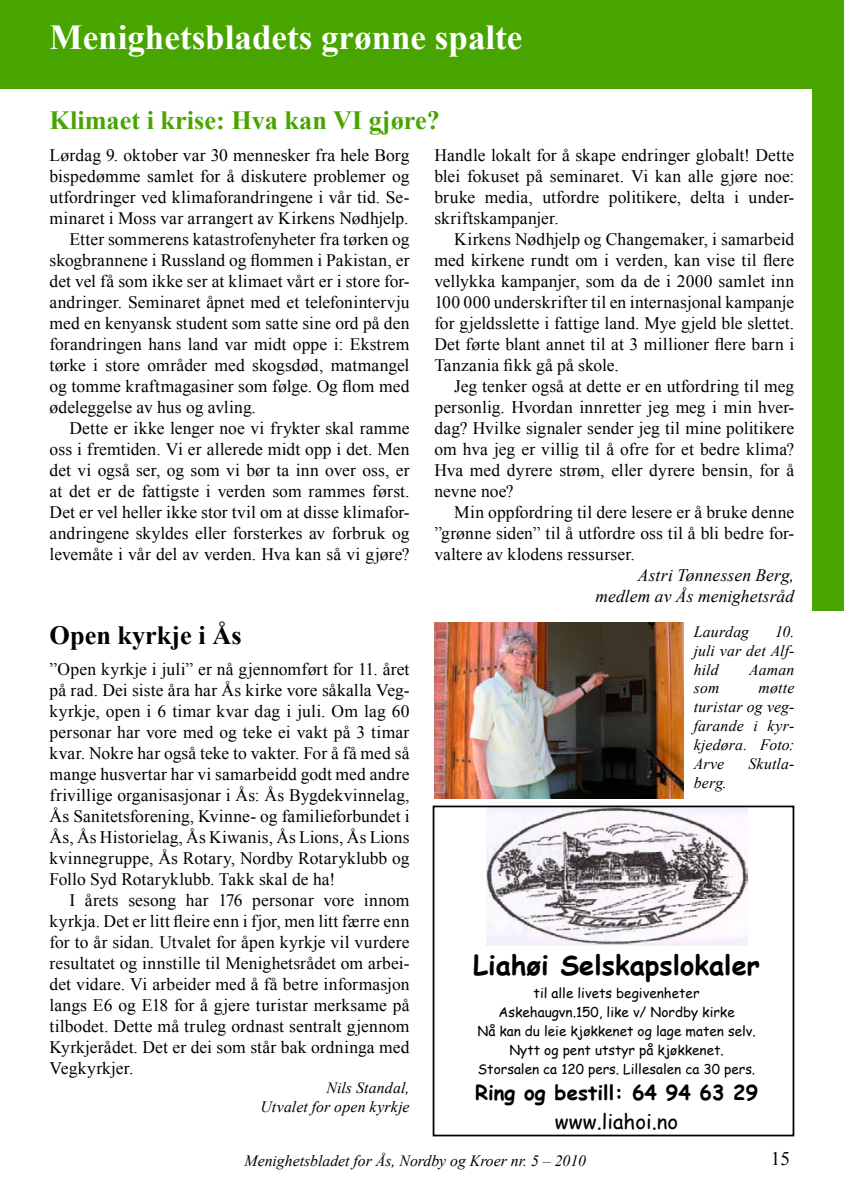
<style>
.page{position:relative;width:844px;height:1191px;background:#fff}
.page>*{position:absolute;margin:0;border:0;box-sizing:border-box;transform-origin:0 0}
.t1{font:700 35px "Times New Roman";color:#fff}
.t2{font:700 27.12px "Comic Sans MS";color:#000}
.t3{font:700 26.25px "Times New Roman";color:#48a500}
.t4{font:700 26.25px "Times New Roman";color:#000}
.t5{font:700 20.3px "Comic Sans MS";color:#000}
.t6{font:20.3px "Comic Sans MS";color:#000}
.t7{font:19.25px "Times New Roman";color:#000}
.t8{font:17.5px/21px "Times New Roman";letter-spacing:.005em;color:#000;text-align:justify}
.t9{font:italic 17.5px/21px "Times New Roman";letter-spacing:.01em;color:#000;text-align:right}
.t10{font:italic 15.75px/18.9px "Times New Roman";letter-spacing:.005em;color:#000;text-align:justify}
.t11{font:13.65px/18.9px "Comic Sans MS";color:#000;text-align:center}
</style>
<div class="page">
<div style="left:1px;top:0;width:842px;height:89px;background:#48a500"></div>
<div style="left:812px;top:0;width:31px;height:610px;background:#48a500"></div>
<img style="left:434px;top:622px;width:249px;height:176px">
<img style="left:486px;top:808px;width:261px;height:137px">
<div style="left:432px;top:805px;width:362px;height:331px;border:2px solid #000"></div>
<h1 class="t1" style="left:50px;top:13px;width:474px">Menighetsbladets grønne spalte</h1>
<h3 class="t3" style="left:50px;top:102px;width:391px">Klimaet i krise: Hva kan VI gjøre?</h3>
<p class="t8" style="left:50px;top:144px;width:361px">Lørdag 9. oktober var 30 mennesker fra hele Borg</p>
<p class="t8" style="left:50px;top:165px;width:361px">bispedømme samlet for å diskutere problemer og</p>
<p class="t8" style="left:50px;top:186px;width:358px">utfordringer ved klimaforandringene i vår tid. Se--</p>
<p class="t8" style="left:50px;top:207px;width:360px">minaret i Moss var arrangert av Kirkens Nødhjelp.</p>
<p class="t8" style="left:69px;top:228px;width:341px">Etter sommerens katastrofenyheter fra tørken og</p>
<p class="t8" style="left:50px;top:249px;width:361px">skogbrannene i Russland og flommen i Pakistan, er</p>
<p class="t8" style="left:50px;top:270px;width:361px">det vel få som ikke ser at klimaet vårt er i store for-</p>
<p class="t8" style="left:50px;top:291px;width:361px">andringer. Seminaret åpnet med et telefonintervju</p>
<p class="t8" style="left:50px;top:312px;width:361px">med en kenyansk student som satte sine ord på den</p>
<p class="t8" style="left:50px;top:333px;width:361px">forandringen hans land var midt oppe i: Ekstrem</p>
<p class="t8" style="left:50px;top:354px;width:361px">tørke i store områder med skogsdød, matmangel</p>
<p class="t8" style="left:50px;top:375px;width:361px">og tomme kraftmagasiner som følge. Og flom med</p>
<p class="t8" style="left:50px;top:396px;width:208px">ødeleggelse av hus og avling.</p>
<p class="t8" style="left:69px;top:417px;width:341px">Dette er ikke lenger noe vi frykter skal ramme</p>
<p class="t8" style="left:50px;top:438px;width:361px">oss i fremtiden. Vi er allerede midt opp i det. Men</p>
<p class="t8" style="left:50px;top:459px;width:361px">det vi også ser, og som vi bør ta inn over oss, er</p>
<p class="t8" style="left:50px;top:480px;width:361px">at det er de fattigste i verden som rammes først.</p>
<p class="t8" style="left:50px;top:501px;width:361px">Det er vel heller ikke stor tvil om at disse klimafor-</p>
<p class="t8" style="left:50px;top:522px;width:361px">andringene skyldes eller forsterkes av forbruk og</p>
<p class="t8" style="left:50px;top:543px;width:361px">levemåte i vår del av verden. Hva kan så vi gjøre?</p>
<p class="t8" style="left:434px;top:144px;width:361px">Handle lokalt for å skape endringer globalt! Dette blei fokuset på seminaret. Vi kan alle gjøre noe: bruke media, utfordre politikere, delta i under&shy;skriftskampanjer.</p>
<p class="t8" style="left:434px;top:228px;width:361px;text-indent:20px">Kirkens Nødhjelp og Changemaker, i samarbeid med kirkene rundt om i verden, kan vise til flere vellykka kampanjer, som da de i 2000 samlet inn 100 000 underskrifter til en internasjonal kampanje for gjeldsslette i fattige land. Mye gjeld ble slettet.<br>Det førte blant annet til at 3 millioner flere barn i Tanzania fikk gå på skole.</p>
<p class="t8" style="left:434px;top:375px;width:361px;text-indent:20px">Jeg tenker også at dette er en utfordring til meg personlig. Hvordan innretter jeg meg i min hver&shy;dag? Hvilke signaler sender jeg til mine politikere om hva jeg er villig til å ofre for et bedre klima?<br>Hva med dyrere strøm, eller dyrere bensin, for å nevne noe?</p>
<p class="t8" style="left:434px;top:501px;width:361px;text-indent:20px">Min oppfordring til dere lesere er å bruke denne ”grønne siden” til å utfordre oss til å bli bedre for&shy;valtere av klodens ressurser.</p>
<p class="t9" style="left:595px;top:564px;width:200px">Astri Tønnessen Berg, medlem av Ås menighetsråd</p>
<h3 class="t4" style="left:50px;top:617px;width:193px">Open kyrkje i Ås</h3>
<p class="t8" style="left:50px;top:658px;width:361px">”Open kyrkje i juli” er nå gjennomført for 11. året på rad. Dei siste åra har Ås kirke vore såkalla Veg&shy;kyrkje, open i 6 timar kvar dag i juli. Om lag 60 personar har vore med og teke ei vakt på 3 timar kvar. Nokre har også teke to vakter. For å få med så mange husvertar har vi samarbeidd godt med andre frivillige organisasjonar i Ås: Ås Bygdekvinnelag, Ås Sanitetsforening, Kvinne- og familieforbundet i Ås, Ås Historielag, Ås Kiwanis, Ås Lions, Ås Lions kvinnegruppe, Ås Rotary, Nordby Rotaryklubb og Follo Syd Rotaryklubb. Takk skal de ha!</p>
<p class="t8" style="left:50px;top:889px;width:361px;text-indent:20px">I årets sesong har 176 personar vore innom kyrkja. Det er litt fleire enn i fjor, men litt færre enn for to år sidan. Utvalet for åpen kyrkje vil vurdere resultatet og innstille til Menighetsrådet om arbei&shy;det vidare. Vi arbeider med å få betre informasjon langs E6 og E18 for å gjere turistar merksame på tilbodet. Dette må truleg ordnast sentralt gjennom Kyrkjerådet. Det er dei som står bak ordninga med Vegkyrkjer.</p>
<p class="t10" style="left:260px;top:1077px;width:150px;text-align:right">Nils Standal,<br>Utvalet for open kyrkje</p>
<p class="t10" style="left:693px;top:621px;width:57px">Laurdag</p>
<p class="t10" style="left:693px;top:621px;width:102px;text-indent:81px">10. juli var det Alf&shy;hild</p>
<p class="t10" style="left:749px;top:659px;width:47px">Aaman</p>
<p class="t10" style="left:693px;top:678px;width:102px;text-indent:65px">møtte turistar og veg&shy;farande i kyr&shy;kjedøra. Foto:<br>Arve</p>
<p class="t10" style="left:693px;top:678px;width:27px">som</p>
<p class="t10" style="left:748px;top:754px;width:47px">Skutla-</p>
<p class="t10" style="left:693px;top:773px;width:35px">berg.</p>
<h2 class="t2" style="left:473px;top:945px;width:288px">Liahøi Selskapslokaler</h2>
<p class="t11" style="left:477px;top:983px;width:280px">til alle livets begivenheter<br>Askehaugvn.150, like v/ Nordby kirke<br>Nå kan du leie kjøkkenet og lage maten selv.<br>Nytt og pent utstyr på kjøkkenet.<br>Storsalen ca 120 pers. Lillesalen ca 30 pers.</p>
<p class="t5" style="left:475px;top:1078px;width:284px">Ring og bestill: 64 94 63 29</p>
<p class="t6" style="left:555px;top:1106px;width:125px">www.liahoi.no</p>
<p class="t10" style="left:244px;top:1150px;width:343px">Menighetsbladet for Ås, Nordby og Kroer nr. 5 – 2010</p>
<p class="t7" style="left:770px;top:1145px;width:21px">15</p>
</div>
